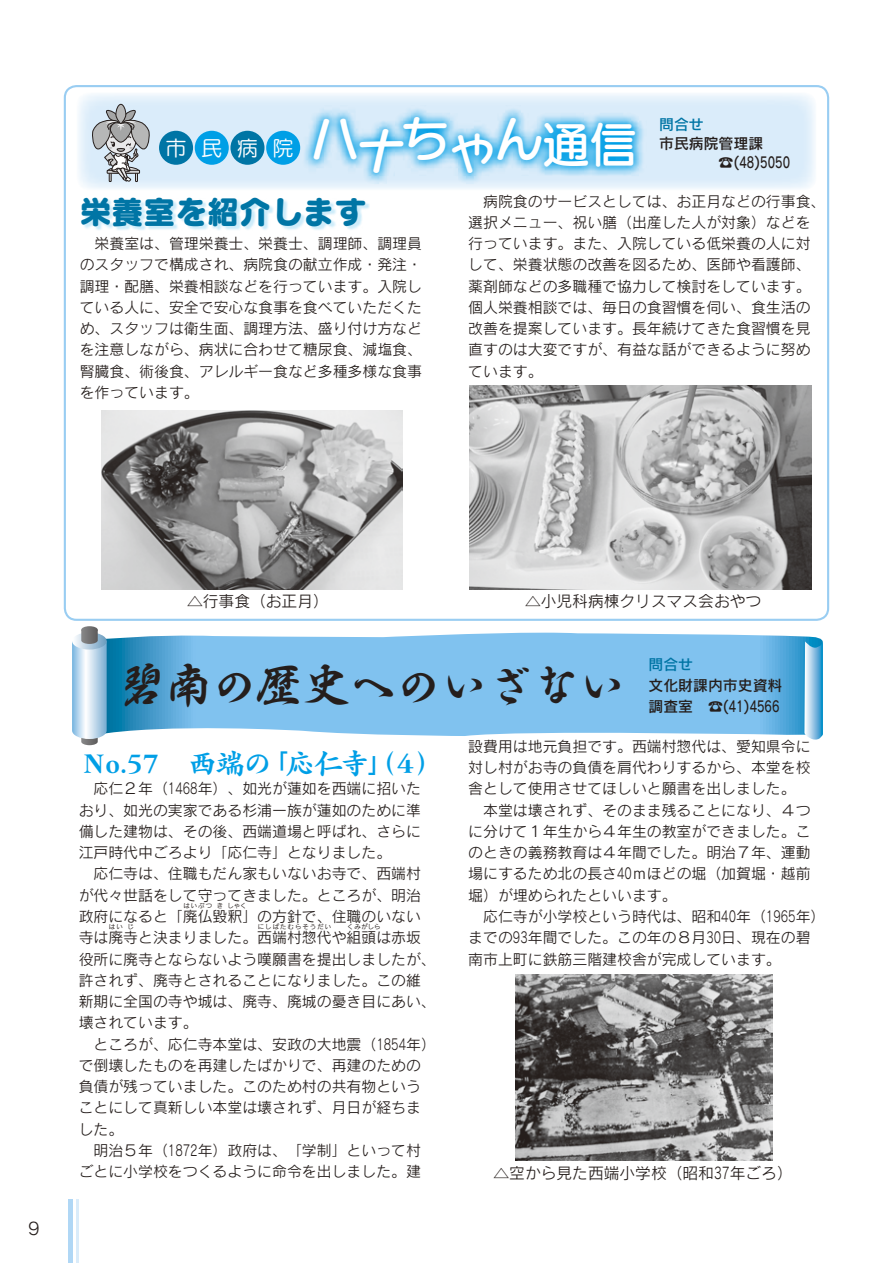
<style>
.page{position:relative;width:893px;height:1263px;background:#fff}
.page>*{position:absolute;margin:0;border:0;box-sizing:border-box;transform-origin:0 0}
.t1{font:48.75px "Seurat Capie Pro DB";letter-spacing:-.04em;color:#fff}
.t2{font:47.85px "Manyo Gyosho Std E";letter-spacing:-.04em;color:#251e1c}
.t3{font:31.95px "Seurat Pro EB";color:#0075a5}
.t4{font:28.65px "Greco Std B";letter-spacing:-.055em;color:#009fe6}
.t5{font:21.3px "Seurat Pro M";color:#fff}
.t6{font:16.95px "Rodin Pro M";color:#251e1c}
.標準{font:15.75px "Rodin Pro M";color:#251e1c}
.広報{font:14.85px "Rodin Pro M";color:#251e1c}
.t7{font:14.85px "Rodin Pro DB";color:#251e1c}
.t8{font:14.85px "Rodin Pro DB";color:#0075a5}
.t9{font:6.45px "Rodin Pro M";letter-spacing:.165em;color:#251e1c}
</style>
<div class="page">
<svg style="left:77px;top:92px;width:739px;height:98px;background:#e0effa"></svg>
<svg style="left:302px;top:105px;width:345px;height:80px;background:#93d2f3"></svg>
<svg style="left:116px;top:104px;width:10px;height:20px"></svg>
<div style="left:116px;top:104px;width:10px;height:20px;border:1px solid #251e1c;border-radius:50%"></div>
<svg style="left:91px;top:110px;width:59px;height:72px;background:#b2b8be"></svg>
<div style="left:159px;top:131px;width:34px;height:34px;background:#0075a5;border-radius:50%"></div>
<div style="left:195px;top:131px;width:34px;height:34px;background:#009fe6;border-radius:50%"></div>
<div style="left:230px;top:131px;width:34px;height:34px;background:#0075a5;border-radius:50%"></div>
<div style="left:266px;top:131px;width:34px;height:34px;background:#009fe6;border-radius:50%"></div>
<div style="left:82px;top:198px;width:288px;height:33px;background:#009fe6;opacity:.2"></div>
<svg style="left:107px;top:633px;width:716px;height:103px;background:#7cbee9"></svg>
<svg style="left:72px;top:626px;width:35px;height:119px"></svg>
<svg style="left:804px;top:641px;width:19px;height:99px;background:#85c0e1"></svg>
<img style="left:515px;top:975px;width:258px;height:186px">
<img style="left:101px;top:411px;width:301px;height:178px">
<img style="left:470px;top:385px;width:341px;height:204px">
<hr style="left:68px;top:1199px;width:4px;height:64px;background:#b0d7f5">
<hr style="left:77px;top:1199px;width:2px;height:64px;background:#daecfa">
<p class="t5" style="left:165px;top:134px;width:23px">市</p>
<p class="t5" style="left:201px;top:134px;width:23px">民</p>
<p class="t5" style="left:237px;top:134px;width:23px">病</p>
<p class="t5" style="left:273px;top:134px;width:23px">院</p>
<p class="t1" style="left:310px;top:112px;width:329px">ハナちゃん通信</p>
<p class="t8" style="left:659px;top:115px;width:46px">問合せ</p>
<p class="t7" style="left:659px;top:134px;width:106px">市民病院管理課</p>
<p class="t7" style="left:659px;top:153px;width:132px">　　　　☎(48)5050</p>
<p class="t3" style="left:80px;top:189px;width:289px">栄養室を紹介します</p>
<p class="広報" style="left:80px;top:234px;width:344px">　栄養室は、管理栄養士、栄養士、調理師、調理員</p>
<p class="広報" style="left:80px;top:255px;width:344px">のスタッフで構成され、病院食の献立作成・発注・</p>
<p class="広報" style="left:80px;top:276px;width:344px">調理・配膳、栄養相談などを行っています。入院し</p>
<p class="広報" style="left:80px;top:298px;width:344px">ている人に、安全で安心な食事を食べていただくた</p>
<p class="広報" style="left:80px;top:319px;width:344px">め、スタッフは衛生面、調理方法、盛り付け方など</p>
<p class="広報" style="left:80px;top:340px;width:344px">を注意しながら、病状に合わせて糖尿食、減塩食、</p>
<p class="広報" style="left:80px;top:361px;width:344px">腎臓食、術後食、アレルギー食など多種多様な食事</p>
<p class="広報" style="left:80px;top:383px;width:121px">を作っています。</p>
<p class="広報" style="left:468px;top:191px;width:359px">　病院食のサービスとしては、お正月などの行事食、</p>
<p class="広報" style="left:468px;top:213px;width:344px">選択メニュー、祝い膳（出産した人が対象）などを</p>
<p class="広報" style="left:468px;top:234px;width:344px">行っています。また、入院している低栄養の人に対</p>
<p class="広報" style="left:468px;top:255px;width:344px">して、栄養状態の改善を図るため、医師や看護師、</p>
<p class="広報" style="left:468px;top:276px;width:344px">薬剤師などの多職種で協力して検討をしています。</p>
<p class="広報" style="left:468px;top:298px;width:344px">個人栄養相談では、毎日の食習慣を伺い、食生活の</p>
<p class="広報" style="left:468px;top:319px;width:344px">改善を提案しています。長年続けてきた食習慣を見</p>
<p class="広報" style="left:468px;top:340px;width:344px">直すのは大変ですが、有益な話ができるように努め</p>
<p class="広報" style="left:468px;top:361px;width:76px">ています。</p>
<p class="t6" style="left:28px;top:1218px;width:13px">9</p>
<p class="標準" style="left:187px;top:591px;width:143px">△行事食（お正月）</p>
<p class="標準" style="left:525px;top:591px;width:238px">△小児科病棟クリスマス会おやつ</p>
<p class="t2" style="left:119px;top:646px;width:509px">碧南の歴史へのいざない</p>
<p class="t8" style="left:648px;top:654px;width:46px">問合せ</p>
<p class="t7" style="left:648px;top:676px;width:135px">文化財課内市史資料</p>
<p class="t7" style="left:648px;top:697px;width:46px">調査室</p>
<p class="t7" style="left:708px;top:697px;width:73px">☎)41(4566</p>
<p class="t4" style="left:80px;top:744px;width:194px">Ｎo.57　西端の</p>
<p class="t4" style="left:262px;top:744px;width:136px">「応仁寺)「</p>
<p class="t4" style="left:415px;top:744px;width:30px">(</p>
<p class="t4" style="left:391px;top:744px;width:30px">４</p>
<p class="広報" style="left:79px;top:779px;width:344px">　応仁２年（1468年）、如光が蓮如を西端に招いた</p>
<p class="広報" style="left:79px;top:800px;width:344px">おり、如光の実家である杉浦一族が蓮如のために準</p>
<p class="広報" style="left:79px;top:822px;width:344px">備した建物は、その後、西端道場と呼ばれ、さらに</p>
<p class="広報" style="left:79px;top:843px;width:314px">江戸時代中ごろより「応仁寺」となりました。</p>
<p class="広報" style="left:79px;top:864px;width:344px">　応仁寺は、住職もだん家もいないお寺で、西端村</p>
<p class="広報" style="left:79px;top:885px;width:344px">が代々世話をして守ってきました。ところが、明治</p>
<p class="広報" style="left:79px;top:907px;width:344px">政府になると「廃仏毀釈」の方針で、住職のいない</p>
<p class="t9" style="left:183px;top:901px;width:30px">はいぶつ</p>
<p class="t9" style="left:217px;top:901px;width:8px">き</p>
<p class="t9" style="left:227px;top:901px;width:21px">しゃく</p>
<p class="広報" style="left:79px;top:928px;width:344px">寺は廃寺と決まりました。西端村惣代や組頭は赤坂</p>
<p class="t9" style="left:109px;top:923px;width:15px">はい</p>
<p class="t9" style="left:128px;top:923px;width:8px">じ</p>
<p class="t9" style="left:258px;top:923px;width:75px">にしばたむらそうだい</p>
<p class="t9" style="left:347px;top:923px;width:35px">くみがしら</p>
<p class="広報" style="left:79px;top:949px;width:359px">役所に廃寺とならないよう嘆願書を提出しましたが、</p>
<p class="広報" style="left:79px;top:970px;width:344px">許されず、廃寺とされることになりました。この維</p>
<p class="広報" style="left:79px;top:992px;width:359px">新期に全国の寺や城は、廃寺、廃城の憂き目にあい、</p>
<p class="広報" style="left:79px;top:1013px;width:121px">壊されています。</p>
<p class="広報" style="left:79px;top:1034px;width:359px">　ところが、応仁寺本堂は、安政の大地震（1854年(</p>
<p class="広報" style="left:79px;top:1056px;width:344px">で倒壊したものを再建したばかりで、再建のための</p>
<p class="広報" style="left:79px;top:1077px;width:344px">負債が残っていました。このため村の共有物という</p>
<p class="広報" style="left:79px;top:1098px;width:344px">ことにして真新しい本堂は壊されず、月日が経ちま</p>
<p class="広報" style="left:79px;top:1119px;width:46px">した。</p>
<p class="広報" style="left:79px;top:1141px;width:344px">　明治５年（1872年）政府は、「学制」といって村</p>
<p class="広報" style="left:79px;top:1162px;width:344px">ごとに小学校をつくるように命令を出しました。建</p>
<p class="広報" style="left:468px;top:737px;width:344px">設費用は地元負担です。西端村惣代は、愛知県令に</p>
<p class="広報" style="left:468px;top:758px;width:344px">対し村がお寺の負債を肩代わりするから、本堂を校</p>
<p class="広報" style="left:468px;top:779px;width:329px">舎として使用させてほしいと願書を出しました。</p>
<p class="広報" style="left:468px;top:800px;width:344px">　本堂は壊されず、そのまま残ることになり、４つ</p>
<p class="広報" style="left:468px;top:822px;width:344px">に分けて１年生から４年生の教室ができました。こ</p>
<p class="広報" style="left:468px;top:843px;width:344px">のときの義務教育は４年間でした。明治７年、運動</p>
<p class="広報" style="left:468px;top:864px;width:344px">場にするため北の長さ40ｍほどの堀（加賀堀・越前</p>
<p class="広報" style="left:468px;top:885px;width:210px">堀）が埋められたといいます。</p>
<p class="広報" style="left:468px;top:907px;width:359px">　応仁寺が小学校という時代は、昭和40年（1965年(</p>
<p class="広報" style="left:468px;top:928px;width:344px">までの93年間でした。この年の８月30日、現在の碧</p>
<p class="広報" style="left:468px;top:949px;width:314px">南市上町に鉄筋三階建校舎が完成しています。</p>
<p class="標準" style="left:493px;top:1163px;width:301px">△空から見た西端小学校（昭和37年ごろ(</p>
</div>
